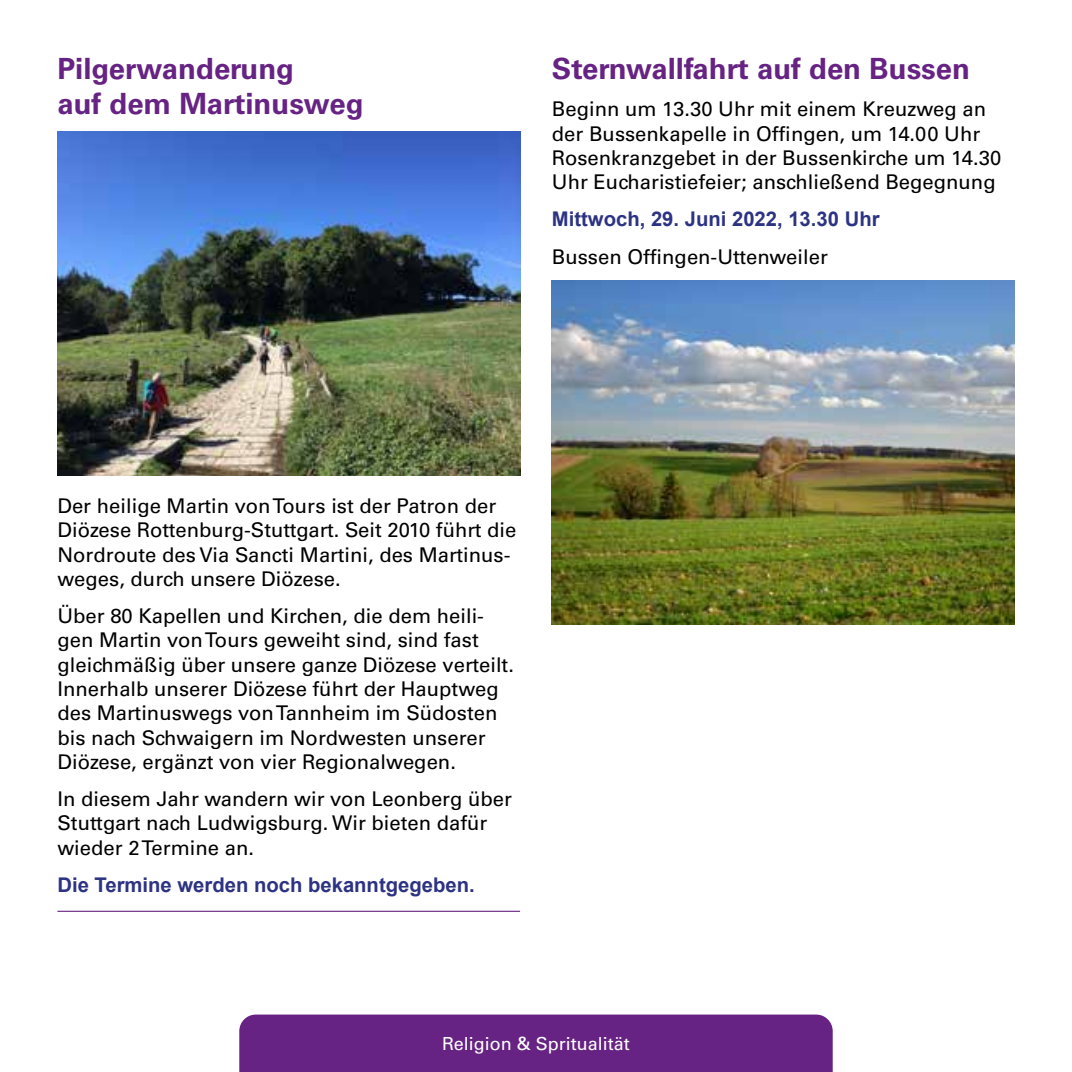
<style>
.page{position:relative;width:1072px;height:1072px;background:#fff}
.page>*{position:absolute;margin:0;border:0;box-sizing:border-box;transform-origin:0 0}
.t1{font:700 29.25px/35.1px "Univers";color:#662383}
.t2{font:20.25px/24.3px "Univers";color:#000}
.t3{font:700 20.25px "Arial";color:#2d3383}
.t4{font:18px "Univers";color:#fff}
</style>
<div class="page">
<hr style="left:57px;top:910px;width:463px;height:1px;background:#662383">
<img style="left:57px;top:131px;width:463px;height:345px">
<img style="left:552px;top:280px;width:462px;height:345px">
<div style="left:239px;top:1014px;width:593px;height:57px;background:#662383"></div>
<h1 class="t1" style="left:57px;top:52px;width:307px">Pilgerwanderung<br>auf dem Martinusweg</h1>
<h1 class="t1" style="left:552px;top:52px;width:419px">Sternwallfahrt auf den Bussen</h1>
<p class="t2" style="left:552px;top:97px;width:451px">Beginn um 13.30 Uhr mit einem Kreuzweg an der Bussenkapelle in Offingen, um 14.00 Uhr Rosenkranzgebet in der Bussenkirche um 14.30<br>Uhr Eucharistiefeier; anschließend Begegnung</p>
<p class="t3" style="left:552px;top:206px;width:329px">Mittwoch, 29. Juni 2022, 13.30 Uhr</p>
<p class="t2" style="left:552px;top:244px;width:277px">Bussen Offingen-Uttenweiler</p>
<p class="t2" style="left:57px;top:494px;width:460px">Der heilige Martin von Tours ist der Patron der Diözese Rottenburg-Stuttgart. Seit 2010 führt die Nordroute des Via Sancti Martini, des Martinus&shy;weges, durch unsere Diözese.</p>
<p class="t2" style="left:57px;top:603px;width:458px">Über 80 Kapellen und Kirchen, die dem heili&shy;gen Martin von Tours geweiht sind, sind fast gleichmäßig über unsere ganze Diözese verteilt.<br>Innerhalb unserer Diözese führt der Hauptweg des Martinuswegs von Tannheim im Südosten bis nach Schwaigern im Nordwesten unserer Diözese, ergänzt von vier Regionalwegen.</p>
<p class="t2" style="left:57px;top:786px;width:456px">In diesem Jahr wandern wir von Leonberg über<br>Stuttgart nach Ludwigsburg. Wir bieten dafür wieder 2 Termine an.</p>
<p class="t3" style="left:57px;top:871px;width:419px">Die Termine werden noch bekanntgegeben.</p>
<p class="t4" style="left:442px;top:1033px;width:189px">Religion &amp; Spritualität</p>
</div>
